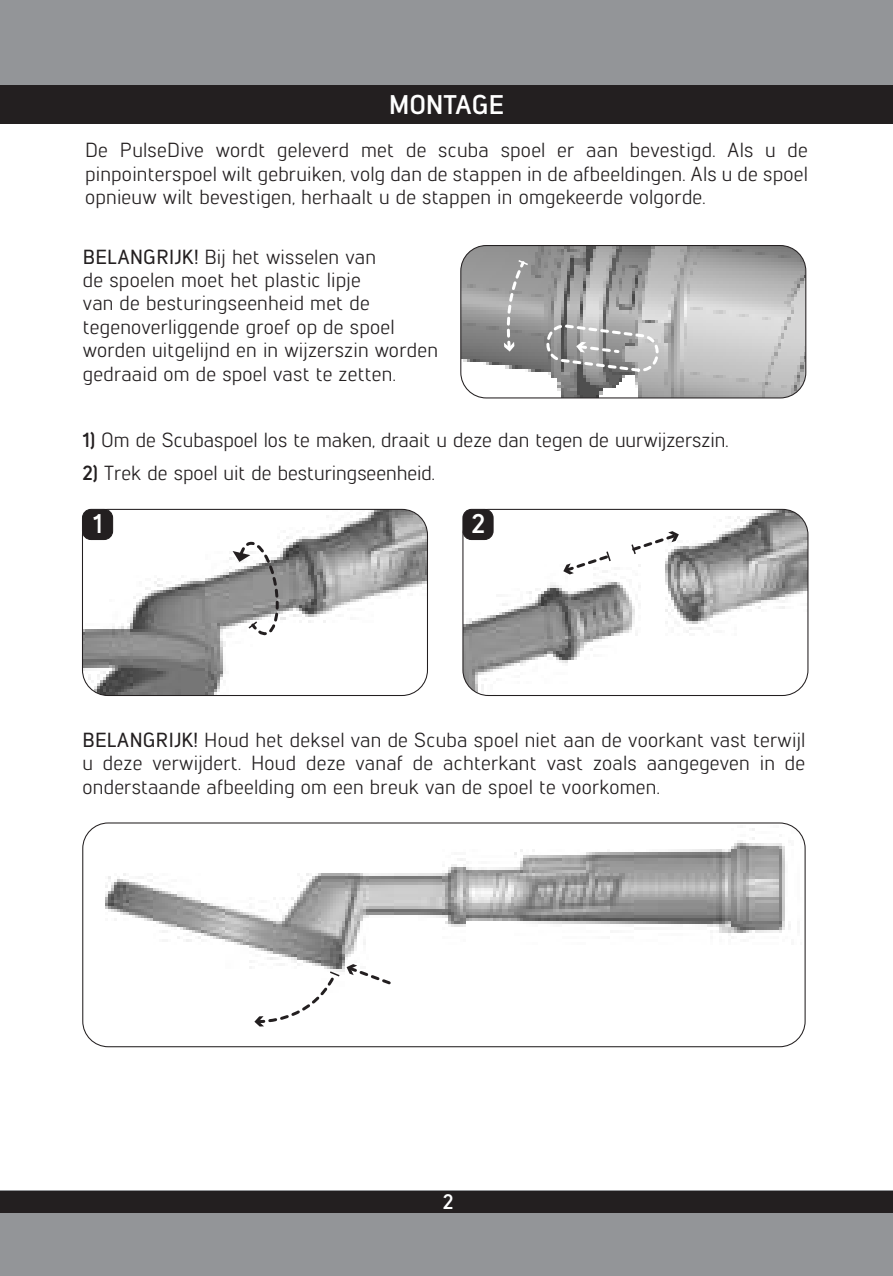
<style>
.page{position:relative;width:893px;height:1276px;background:#fff}
.page>*{position:absolute;margin:0;border:0;box-sizing:border-box;transform-origin:0 0}
.t1{font:700 27px "Lintel";color:#fff}
.t2{font:700 21px "Lintel";color:#fff}
.t3{font:20.4px/23.4px "Lintel";letter-spacing:.01em;color:#231f20;text-align:justify}
.s1{font-weight:500}
.s2{font-weight:700}
</style>
<div class="page">
<div style="left:0;top:0;width:893px;height:124px;background:#939598"></div>
<div style="left:0;top:85px;width:893px;height:39px;background:#231f20"></div>
<div style="left:0;top:1191px;width:893px;height:85px;background:#939598"></div>
<div style="left:0;top:1191px;width:893px;height:21px;background:#231f20"></div>
<img style="left:82px;top:509px;width:345px;height:186px">
<div style="left:82px;top:509px;width:346px;height:187px;border:1px solid #231f20;border-radius:26px"></div>
<div style="left:82px;top:509px;width:31px;height:30px;background:#231f20;border-radius:8px"></div>
<div style="left:82px;top:509px;width:31px;height:31px;border:1px solid #231f20;border-radius:8px"></div>
<svg style="left:233px;top:538px;width:50px;height:100px"></svg>
<img style="left:464px;top:509px;width:344px;height:186px">
<div style="left:462px;top:509px;width:346px;height:187px;border:1px solid #231f20;border-radius:26px"></div>
<div style="left:463px;top:509px;width:30px;height:30px;background:#231f20;border-radius:9px"></div>
<div style="left:462px;top:509px;width:32px;height:31px;border:1px solid #231f20;border-radius:9px"></div>
<svg style="left:630px;top:531px;width:49px;height:23px"></svg>
<svg style="left:563px;top:551px;width:49px;height:23px"></svg>
<img style="left:84px;top:824px;width:718px;height:222px">
<div style="left:82px;top:822px;width:724px;height:225px;border:1px solid #231f20;border-radius:26px"></div>
<svg style="left:254px;top:970px;width:86px;height:56px"></svg>
<svg style="left:346px;top:964px;width:50px;height:23px"></svg>
<img style="left:461px;top:245px;width:345px;height:153px">
<div style="left:460px;top:245px;width:346px;height:153px;border:1px solid #231f20;border-radius:26px"></div>
<svg style="left:504px;top:259px;width:24px;height:92px;background:#a3a3a3"></svg>
<svg style="left:545px;top:325px;width:115px;height:48px;background:#a7a7a7"></svg>
<h1 class="t1" style="left:389px;top:90px;width:116px">MONTAGE</h1>
<p class="t3" style="left:85px;top:140px;width:724px">De PulseDive wordt geleverd met de scuba spoel er aan bevestigd. Als u de pinpointerspoel wilt gebruiken, volg dan de stappen in de afbeeldingen. Als u de spoel opnieuw wilt bevestigen, herhaalt u de stappen in omgekeerde volgorde.</p>
<p class="t3" style="left:83px;top:246px;width:357px;text-align:left"><span class="s1">BELANGRIJK!</span> Bij het wisselen van<br>de spoelen moet het plastic lipje<br>van de besturingseenheid met de tegenoverliggende groef op de spoel worden uitgelijnd en in wijzerszin worden gedraaid om de spoel vast te zetten.</p>
<p class="t3" style="left:82px;top:430px;width:647px"><span class="s2">1)</span> Om de Scubaspoel los te maken, draait u deze dan tegen de uurwijzerszin.</p>
<p class="t3" style="left:82px;top:462px;width:354px"><span class="s2">2)</span> Trek de spoel uit de besturingseenheid.</p>
<h1 class="t1" style="left:93px;top:509px;width:11px">1</h1>
<h1 class="t1" style="left:472px;top:509px;width:15px">2</h1>
<p class="t3" style="left:82px;top:729px;width:724px"><span class="s1">BELANGRIJK!</span> Houd het deksel van de Scuba spoel niet aan de voorkant vast terwijl u deze verwijdert. Houd deze vanaf de achterkant vast zoals aangegeven in de onderstaande afbeelding om een breuk van de spoel te voorkomen.</p>
<p class="t2" style="left:443px;top:1190px;width:12px">2</p>
</div>
